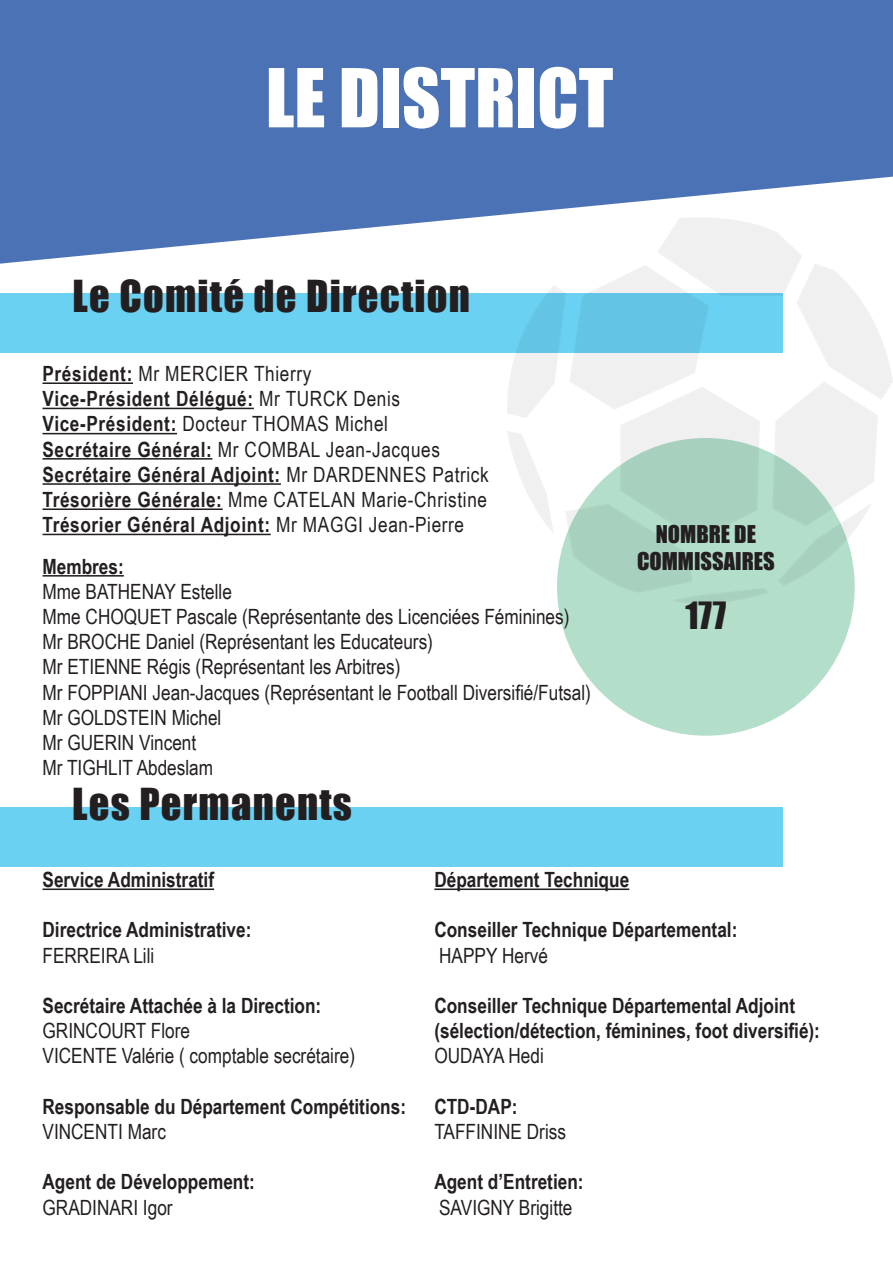
<style>
.page{position:relative;width:893px;height:1263px;background:#fff}
.page>*{position:absolute;margin:0;border:0;box-sizing:border-box;transform-origin:0 0}
.t1{font:75px "Impact";color:#fff}
.t2{font:40.5px "Impact";letter-spacing:.03em;color:#231f20}
.t3{font:34.5px "Impact";color:#231f20}
.t4{font:22.5px/27px "Impact";color:#231f20;text-align:center}
.t5{font:21px "Arial Narrow";color:#231f20}
.t6{font:700 21px/25.2px "Arial Narrow";color:#231f20}
.t7{font:21px "Arial Narrow";letter-spacing:.03em;color:#231f20}
.t8{font:700 21px "Arial Narrow";letter-spacing:.03em;color:#231f20}
.s1{font-weight:700}
.s2{font-weight:400}
</style>
<div class="page">
<div style="left:0;top:807px;width:782px;height:59px;background:#6ad1f2"></div>
<div style="left:557px;top:438px;width:298px;height:298px;background:#b3deca;border-radius:50%"></div>
<svg style="left:0;top:0;width:893px;height:264px;background:#5c7fbc"></svg>
<div style="left:0;top:293px;width:782px;height:60px;background:#6ad1f2"></div>
<hr style="left:43px;top:382px;width:90px;height:2px;background:#231f20">
<hr style="left:43px;top:408px;width:211px;height:1px;background:#231f20">
<hr style="left:43px;top:433px;width:134px;height:1px;background:#231f20">
<hr style="left:43px;top:458px;width:169px;height:2px;background:#231f20">
<hr style="left:43px;top:483px;width:238px;height:2px;background:#231f20">
<hr style="left:43px;top:508px;width:180px;height:2px;background:#231f20">
<hr style="left:43px;top:534px;width:228px;height:1px;background:#231f20">
<hr style="left:43px;top:575px;width:81px;height:2px;background:#231f20">
<hr style="left:43px;top:888px;width:171px;height:2px;background:#231f20">
<hr style="left:434px;top:888px;width:195px;height:2px;background:#231f20">
<svg style="left:505px;top:216px;width:388px;height:389px"></svg>
<p class="t1" style="left:266px;top:40px;width:349px">LE DISTRICT</p>
<p class="t2" style="left:73px;top:265px;width:399px">Le Comité de Direction</p>
<p class="t7" style="left:43px;top:358px;width:270px"><span class="s1">Président:</span> Mr MERCIER Thierry</p>
<p class="t8" style="left:43px;top:383px;width:359px">Vice-Président Délégué: <span class="s2">Mr TURCK Denis</span></p>
<p class="t7" style="left:43px;top:409px;width:347px"><span class="s1">Vice-Président:</span> Docteur THOMAS Michel</p>
<p class="t7" style="left:43px;top:434px;width:399px"><span class="s1">Secrétaire Général:</span> Mr COMBAL Jean-Jacques</p>
<p class="t8" style="left:43px;top:458px;width:448px">Secrétaire Général Adjoint: <span class="s2">Mr DARDENNES Patrick</span></p>
<p class="t7" style="left:43px;top:484px;width:446px"><span class="s1">Trésorière Générale:</span> Mme CATELAN Marie-Christine</p>
<p class="t8" style="left:43px;top:509px;width:423px">Trésorier Général Adjoint: <span class="s2">Mr MAGGI Jean-Pierre</span></p>
<p class="t6" style="left:43px;top:553px;width:83px">Membres:</p>
<p class="t5" style="left:43px;top:576px;width:191px">Mme BATHENAY Estelle</p>
<p class="t5" style="left:43px;top:601px;width:529px">Mme CHOQUET Pascale (Représentante des Licenciées Féminines)</p>
<p class="t5" style="left:43px;top:626px;width:392px">Mr BROCHE Daniel (Représentant les Educateurs)</p>
<p class="t5" style="left:43px;top:652px;width:359px">Mr ETIENNE Régis (Représentant les Arbitres)</p>
<p class="t5" style="left:43px;top:677px;width:550px">Mr FOPPIANI Jean-Jacques (Représentant le Football Diversifié/Futsal)</p>
<p class="t5" style="left:43px;top:702px;width:180px">Mr GOLDSTEIN Michel</p>
<p class="t5" style="left:43px;top:727px;width:155px">Mr GUERIN Vincent</p>
<p class="t5" style="left:43px;top:752px;width:172px">Mr TIGHLIT Abdeslam</p>
<p class="t2" style="left:72px;top:773px;width:281px">Les Permanents</p>
<p class="t4" style="left:637px;top:520px;width:139px">NOMBRE DE<br>COMMISSAIRES</p>
<p class="t3" style="left:685px;top:589px;width:42px">177</p>
<p class="t6" style="left:43px;top:866px;width:173px">Service Administratif</p>
<p class="t6" style="left:43px;top:916px;width:210px">Directrice Administrative:</p>
<p class="t5" style="left:43px;top:940px;width:113px">FERREIRA Lili</p>
<p class="t6" style="left:43px;top:992px;width:280px">Secrétaire Attachée à la Direction:</p>
<p class="t5" style="left:43px;top:1015px;width:149px">GRINCOURT Flore</p>
<p class="t5" style="left:43px;top:1041px;width:314px">VICENTE Valérie ( comptable secrétaire)</p>
<p class="t6" style="left:43px;top:1093px;width:365px">Responsable du Département Compétitions:</p>
<p class="t5" style="left:43px;top:1116px;width:125px">VINCENTI Marc</p>
<p class="t6" style="left:43px;top:1168px;width:214px">Agent de Développement:</p>
<p class="t5" style="left:43px;top:1192px;width:132px">GRADINARI Igor</p>
<p class="t6" style="left:434px;top:866px;width:196px">Département Technique</p>
<p class="t6" style="left:434px;top:916px;width:305px">Conseiller Technique Départemental:</p>
<p class="t5" style="left:439px;top:940px;width:110px">HAPPY Hervé</p>
<p class="t6" style="left:434px;top:992px;width:387px">Conseiller Technique Départemental Adjoint (sélection/détection, féminines, foot diversifié):</p>
<p class="t5" style="left:434px;top:1041px;width:111px">OUDAYA Hedi</p>
<p class="t6" style="left:434px;top:1093px;width:85px">CTD-DAP:</p>
<p class="t5" style="left:434px;top:1116px;width:133px">TAFFININE Driss</p>
<p class="t6" style="left:434px;top:1168px;width:151px">Agent d’Entretien:</p>
<p class="t5" style="left:439px;top:1192px;width:135px">SAVIGNY Brigitte</p>
</div>
